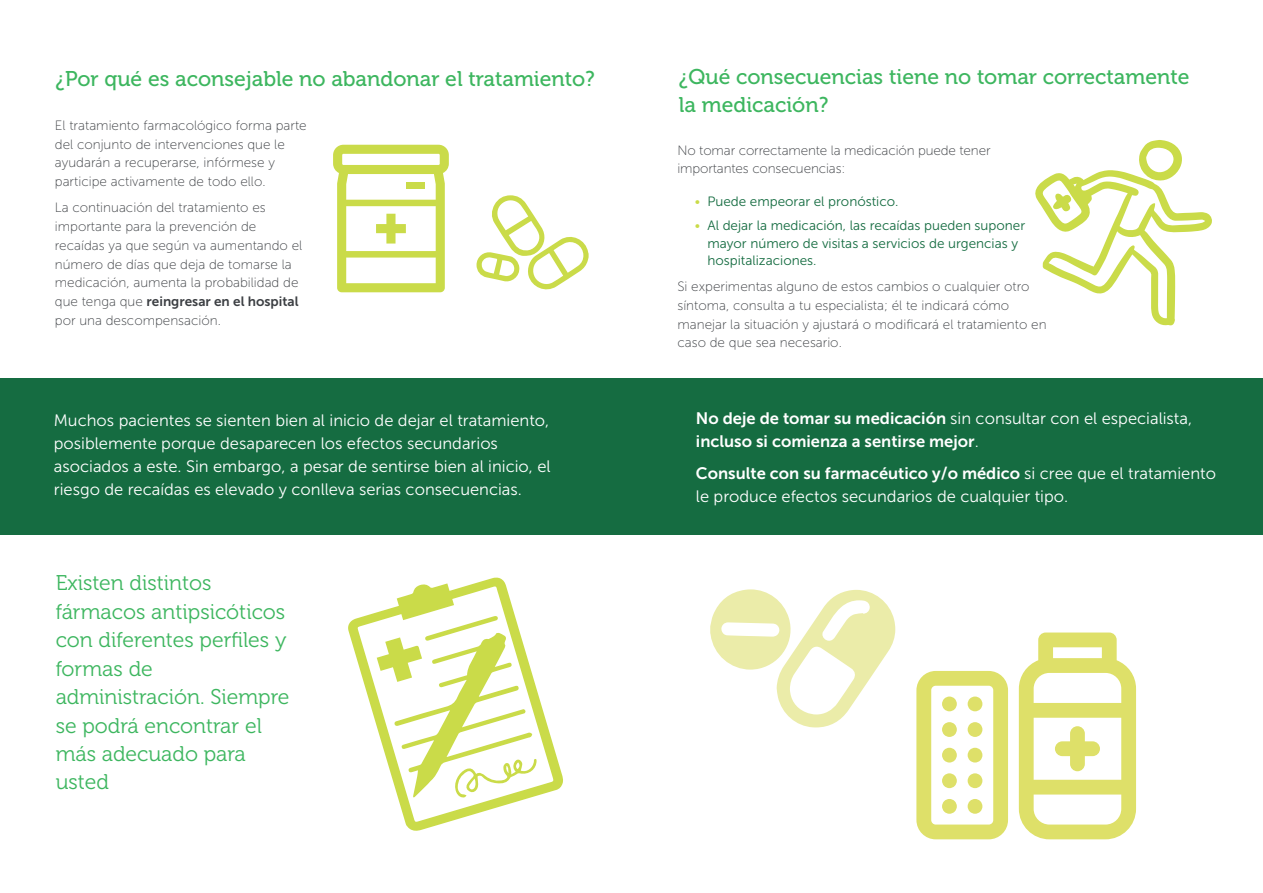
<style>
.page{position:relative;width:1263px;height:893px;background:#fff}
.page>*{position:absolute;margin:0;border:0;box-sizing:border-box;transform-origin:0 0}
.t1{font:21.3px/28.5px "Museo 300";color:#3db65f}
.t2{font:21.3px/28.5px "Museo 500";color:#3db65f}
.t3{font:16.5px/23px "Museo Sans 300";color:#fff}
.t4{font:16.5px/32.1px "Museo Sans 700";color:#fff}
.t5{font:13.5px/18.8px "Museo Sans 100";color:#3c3f43}
.t6{font:13.5px/17.2px "Museo Sans 300";color:#156c41}
.t7{font:13.5px "Museo Sans 700";color:#3c3f43}
.s1{font-family:"Museo Sans 100"}
.s2{color:#cadb49}
.s3{font-family:"Museo Sans 700"}
.s4{font-family:"Museo Sans 300"}
</style>
<div class="page">
<div style="left:0;top:378px;width:1263px;height:156px;background:#156c41"></div>
<svg style="left:710px;top:589px;width:185px;height:138px"></svg>
<svg style="left:333px;top:145px;width:116px;height:147px"></svg>
<div style="left:406px;top:183px;width:19px;height:6px;background:#cadb49"></div>
<svg style="left:476px;top:195px;width:113px;height:95px"></svg>
<svg style="left:348px;top:577px;width:215px;height:254px"></svg>
<svg style="left:377px;top:616px;width:160px;height:182px"></svg>
<svg style="left:1035px;top:140px;width:177px;height:186px"></svg>
<svg style="left:1019px;top:632px;width:117px;height:207px"></svg>
<svg style="left:916px;top:671px;width:92px;height:168px"></svg>
<h1 class="t2" style="left:56px;top:65px;width:541px">¿Por qué es aconsejable no abandonar el tratamiento?</h1>
<p class="t5" style="left:55px;top:116px;width:253px">El tratamiento farmacológico forma parte del conjunto de intervenciones que le ayudarán a recuperarse, infórmese y participe activamente de todo ello.</p>
<p class="t5" style="left:55px;top:199px;width:249px">La continuación del tratamiento es importante para la prevención de recaídas ya que según va aumentando el número de días que deja de tomarse la medicación, aumenta la probabilidad de</p>
<p class="t7" style="left:55px;top:294px;width:245px"><span class="s1">que tenga que</span> reingresar en el hospital</p>
<p class="t5" style="left:55px;top:311px;width:168px">por una descompensación.</p>
<h1 class="t2" style="left:679px;top:62px;width:512px">¿Qué consecuencias tiene no tomar correctamente la medicación?</h1>
<p class="t5" style="left:677px;top:141px;width:315px">No tomar correctamente la medicación puede tener importantes consecuencias:</p>
<p class="t6" style="left:695px;top:192px;width:205px"><span class="s2">•</span> Puede empeorar el pronóstico.</p>
<p class="t6" style="left:707px;top:217px;width:319px;text-indent:-13px"><span class="s2">•</span> Al dejar la medicación, las recaídas pueden suponer mayor número de visitas a servicios de urgencias y hospitalizaciones.</p>
<p class="t5" style="left:677px;top:277px;width:371px">Si experimentas alguno de estos cambios o cualquier otro síntoma, consulta a tu especialista; él te indicará cómo manejar la situación y ajustará o modificará el tratamiento en caso de que sea necesario.</p>
<p class="t3" style="left:54px;top:409px;width:498px">Muchos pacientes se sienten bien al inicio de dejar el tratamiento, posiblemente porque desaparecen los efectos secundarios asociados a este. Sin embargo, a pesar de sentirse bien al inicio, el riesgo de recaídas es elevado y conlleva serias consecuencias.</p>
<p class="t3" style="left:696px;top:407px;width:498px"><span class="s3">No deje de tomar su medicación</span> sin consultar con el especialista,</p>
<p class="t4" style="left:696px;top:425px;width:522px">incluso si comienza a sentirse mejor<span class="s4">.<br></span>Consulte con su farmacéutico y/o médico <span class="s4">si cree que el tratamiento</span></p>
<p class="t3" style="left:696px;top:485px;width:374px">le produce efectos secundarios de cualquier tipo.</p>
<h1 class="t1" style="left:56px;top:569px;width:235px">Existen distintos fármacos antipsicóticos con diferentes perfiles y formas de administración. Siempre se podrá encontrar el más adecuado para usted</h1>
</div>
